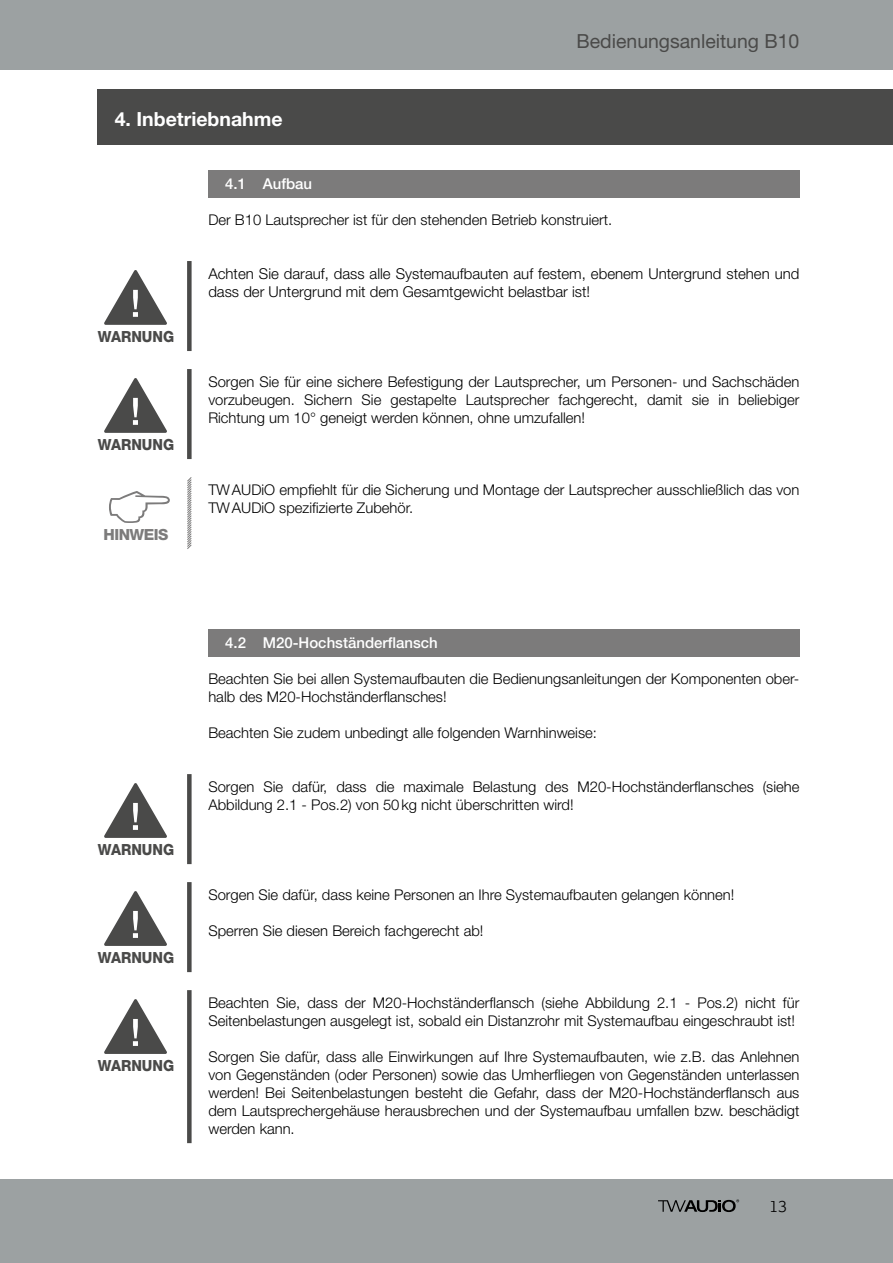
<style>
.page{position:relative;width:893px;height:1263px;background:#fff}
.page>*{position:absolute;margin:0;border:0;box-sizing:border-box;transform-origin:0 0}
.t1{font:19.5px "Helvetica Neue LT Std";color:#4a4a49}
.t2{font:700 19.5px "Helvetica Neue LT Std";color:#fff}
.t3{font:300 16.5px "Lexia";color:#000}
.t4{font:800 15.3px "Helvetica Neue LT Std";color:#4a4a49;scale:.93 1}
.t5{font:800 15.3px "Helvetica Neue LT Std";letter-spacing:-.035em;color:#7c7b7b}
.t6{font:300 15px/18px "Helvetica Neue LT Std";color:#000}
.t7{font:500 15px "Helvetica Neue LT Std";color:#fff}
.t8{font:300 14.85px/18px "Helvetica Neue LT Std";color:#000}
</style>
<div class="page">
<div style="left:0;top:0;width:893px;height:69px;background:#9ca1a2"></div>
<div style="left:0;top:1179px;width:893px;height:84px;background:#9ca1a2"></div>
<svg style="left:658px;top:1199px;width:81px;height:13px"></svg>
<div style="left:208px;top:170px;width:591px;height:28px;background:#7c7b7b"></div>
<svg style="left:109px;top:491px;width:61px;height:32px"></svg>
<svg style="left:187px;top:477px;width:5px;height:72px"></svg>
<div style="left:187px;top:369px;width:5px;height:90px;background:#4a4a49"></div>
<svg style="left:104px;top:378px;width:63px;height:55px"></svg>
<div style="left:98px;top:89px;width:795px;height:55px;background:#4a4a49"></div>
<div style="left:208px;top:629px;width:591px;height:28px;background:#7c7b7b"></div>
<div style="left:187px;top:261px;width:5px;height:90px;background:#4a4a49"></div>
<svg style="left:104px;top:270px;width:63px;height:55px"></svg>
<div style="left:187px;top:774px;width:5px;height:90px;background:#4a4a49"></div>
<svg style="left:104px;top:783px;width:63px;height:55px"></svg>
<div style="left:187px;top:882px;width:5px;height:90px;background:#4a4a49"></div>
<svg style="left:104px;top:891px;width:63px;height:55px"></svg>
<div style="left:187px;top:990px;width:5px;height:153px;background:#4a4a49"></div>
<svg style="left:104px;top:999px;width:63px;height:55px"></svg>
<h1 class="t2" style="left:115px;top:107px;width:169px">4. Inbetriebnahme</h1>
<h1 class="t1" style="left:576px;top:29px;width:224px">Bedienungsanleitung B10</h1>
<p class="t7" style="left:225px;top:175px;width:88px">4.1 Aufbau</p>
<p class="t8" style="left:208px;top:210px;width:405px">Der B10 Lautsprecher ist für den stehenden Betrieb konstruiert.</p>
<p class="t4" style="left:98px;top:327px;width:84px">WARNUNG</p>
<p class="t4" style="left:98px;top:435px;width:84px">WARNUNG</p>
<p class="t5" style="left:104px;top:525px;width:66px">HINWEIS</p>
<p class="t6" style="left:208px;top:264px;width:593px">Achten Sie darauf, dass alle Systemaufbauten auf festem, ebenem Untergrund stehen und dass der Untergrund mit dem Gesamtgewicht belastbar ist!</p>
<p class="t8" style="left:208px;top:372px;width:593px;text-align:justify">Sorgen Sie für eine sichere Befestigung der Lautsprecher, um Personen- und Sachschäden vorzubeugen. Sichern Sie gestapelte Lautsprecher fachgerecht, damit sie in beliebiger Richtung um 10° geneigt werden können, ohne umzufallen!</p>
<p class="t8" style="left:208px;top:480px;width:593px">TWAUDiO empfiehlt für die Sicherung und Montage der Lautsprecher ausschließlich das von<br>TWAUDiO spezifizierte Zubehör.</p>
<p class="t4" style="left:98px;top:840px;width:84px">WARNUNG</p>
<p class="t4" style="left:98px;top:948px;width:84px">WARNUNG</p>
<p class="t4" style="left:98px;top:1056px;width:84px">WARNUNG</p>
<p class="t7" style="left:225px;top:634px;width:214px">4.2 M20-Hochständerflansch</p>
<p class="t8" style="left:208px;top:669px;width:593px">Beachten Sie bei allen Systemaufbauten die Bedienungsanleitungen der Komponenten ober&shy;halb des M20-Hochständerflansches!</p>
<p class="t8" style="left:208px;top:723px;width:390px">Beachten Sie zudem unbedingt alle folgenden Warnhinweise:</p>
<p class="t8" style="left:208px;top:777px;width:593px">Sorgen Sie dafür, dass die maximale Belastung des M20-Hochständerflansches (siehe<br>Abbildung 2.1 - Pos.2) von 50kg nicht überschritten wird!</p>
<p class="t8" style="left:208px;top:885px;width:528px">Sorgen Sie dafür, dass keine Personen an Ihre Systemaufbauten gelangen können!</p>
<p class="t8" style="left:208px;top:921px;width:277px">Sperren Sie diesen Bereich fachgerecht ab!</p>
<p class="t8" style="left:208px;top:993px;width:593px">Beachten Sie, dass der M20-Hochständerflansch (siehe Abbildung 2.1 - Pos.2) nicht für<br>Seitenbelastungen ausgelegt ist, sobald ein Distanzrohr mit Systemaufbau eingeschraubt ist!</p>
<p class="t8" style="left:208px;top:1047px;width:593px;text-align:justify">Sorgen Sie dafür, dass alle Einwirkungen auf Ihre Systemaufbauten, wie z.B. das Anlehnen von Gegenständen (oder Personen) sowie das Umherfliegen von Gegenständen unterlassen werden! Bei Seitenbelastungen besteht die Gefahr, dass der M20-Hochständerflansch aus dem Lautsprechergehäuse herausbrechen und der Systemaufbau umfallen bzw. beschädigt werden kann.</p>
<p class="t3" style="left:769px;top:1195px;width:19px">13</p>
</div>
